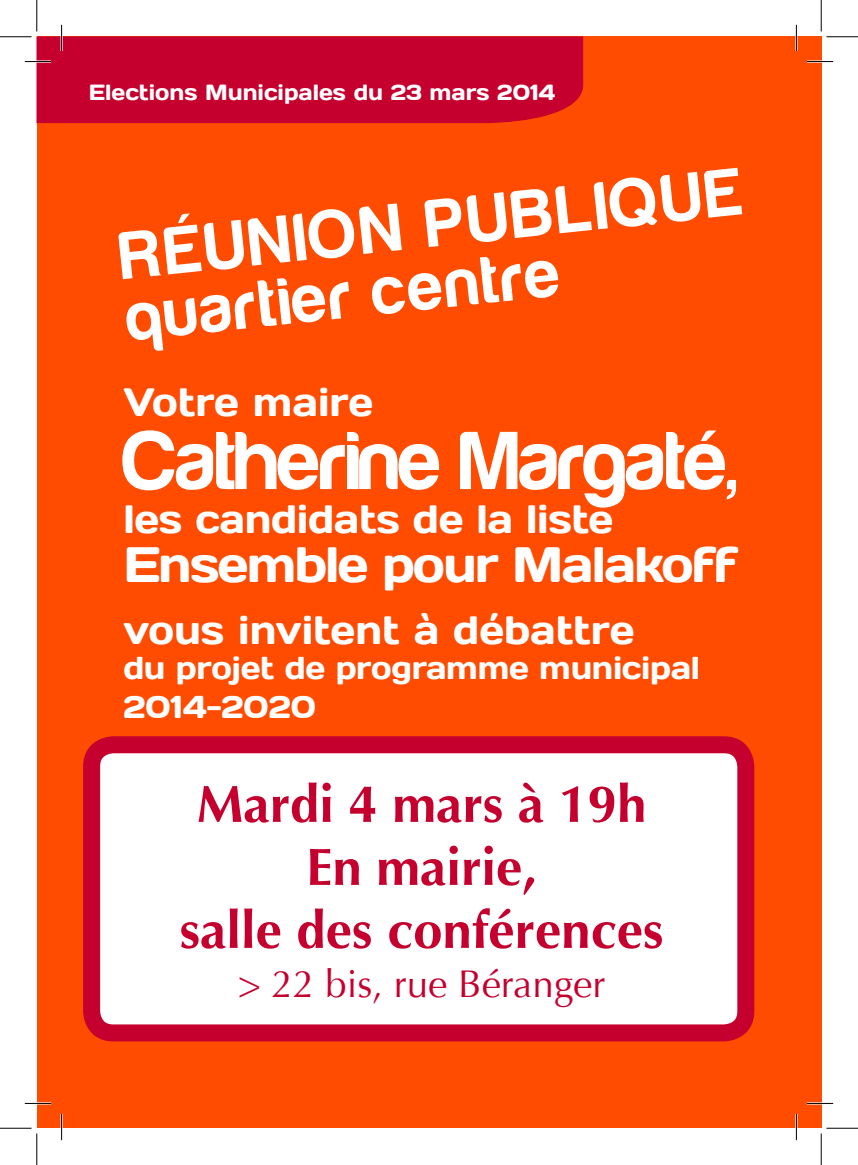
<style>
.page{position:relative;width:858px;height:1165px;background:#fff}
.page>*{position:absolute;margin:0;border:0;box-sizing:border-box;transform-origin:0 0}
.t1{font:84.88px "Harabara";color:#fff}
.t2{font:69.48px "Harabara";color:#fff}
.t3{font:68.6px "Harabara";color:#fff}
.t4{font:700 52.5px "Optima";color:#c5002e}
.t5{font:49.35px "Days";letter-spacing:-.04em;color:#fff}
.t6{font:39.38px "Days";letter-spacing:-.01em;color:#fff}
.t7{font:38.5px "Optima";color:#c5002e}
.t8{font:31.5px "Days";letter-spacing:-.01em;color:#fff}
.t9{font:21.88px "Days";color:#fff}
</style>
<div class="page">
<div style="left:37px;top:37px;width:784px;height:1091px;background:#ff4c00"></div>
<div style="left:37px;top:37px;width:546px;height:86px;background:#c5002e"></div>
<div style="left:92px;top:745px;width:653px;height:288px;background:#fff;border-radius:22px"></div>
<div style="left:83px;top:736px;width:671px;height:305px;border:17px solid #c5002e;border-radius:22px"></div>
<hr style="left:25px;top:60px;width:26px;height:3px;background:#fff">
<hr style="left:806px;top:60px;width:26px;height:3px;background:#fff">
<hr style="left:25px;top:1102px;width:26px;height:2px;background:#fff">
<hr style="left:806px;top:1102px;width:26px;height:2px;background:#fff">
<hr style="left:60px;top:25px;width:3px;height:26px;background:#fff">
<hr style="left:60px;top:1114px;width:3px;height:26px;background:#fff">
<hr style="left:795px;top:25px;width:2px;height:26px;background:#fff">
<hr style="left:795px;top:1114px;width:2px;height:26px;background:#fff">
<svg style="left:25px;top:61px;width:26px;height:1px"></svg>
<svg style="left:806px;top:61px;width:26px;height:1px"></svg>
<svg style="left:25px;top:1103px;width:26px;height:1px"></svg>
<svg style="left:806px;top:1103px;width:26px;height:1px"></svg>
<svg style="left:61px;top:25px;width:1px;height:26px"></svg>
<svg style="left:61px;top:1114px;width:1px;height:26px"></svg>
<svg style="left:795px;top:25px;width:1px;height:26px"></svg>
<svg style="left:795px;top:1114px;width:1px;height:26px"></svg>
<hr style="left:0;top:36px;width:32px;height:1px;background:#000">
<hr style="left:826px;top:36px;width:31px;height:1px;background:#000">
<hr style="left:0;top:1128px;width:32px;height:1px;background:#000">
<hr style="left:826px;top:1128px;width:31px;height:1px;background:#000">
<hr style="left:36px;top:0;width:1px;height:32px;background:#000">
<hr style="left:36px;top:1133px;width:1px;height:32px;background:#000">
<hr style="left:820px;top:0;width:1px;height:32px;background:#000">
<hr style="left:820px;top:1133px;width:1px;height:32px;background:#000">
<p class="t9" style="left:89px;top:79px;width:467px">Elections Municipales du 23 mars 2014</p>
<p class="t2" style="left:117px;top:220px;width:625px;rotate:-6deg">RÉUNION PUBLIQUE</p>
<p class="t3" style="left:123px;top:282px;width:435px;rotate:-6deg">quartier centre</p>
<p class="t6" style="left:123px;top:376px;width:251px">Votre maire</p>
<p class="t1" style="left:123px;top:417px;width:614px">Catherine Margaté,</p>
<p class="t6" style="left:123px;top:494px;width:491px">les candidats de la liste</p>
<p class="t5" style="left:123px;top:533px;width:615px">Ensemble pour Malakoff</p>
<p class="t6" style="left:123px;top:605px;width:512px">vous invitent à débattre</p>
<p class="t8" style="left:123px;top:648px;width:578px">du projet de programme municipal</p>
<p class="t8" style="left:123px;top:686px;width:194px">2014-2020</p>
<p class="t4" style="left:197px;top:773px;width:451px">Mardi 4 mars à 19h</p>
<p class="t4" style="left:306px;top:836px;width:232px">En mairie,</p>
<p class="t4" style="left:180px;top:899px;width:485px">salle des conférences</p>
<p class="t7" style="left:238px;top:961px;width:369px">&gt; 22 bis, rue Béranger</p>
</div>
